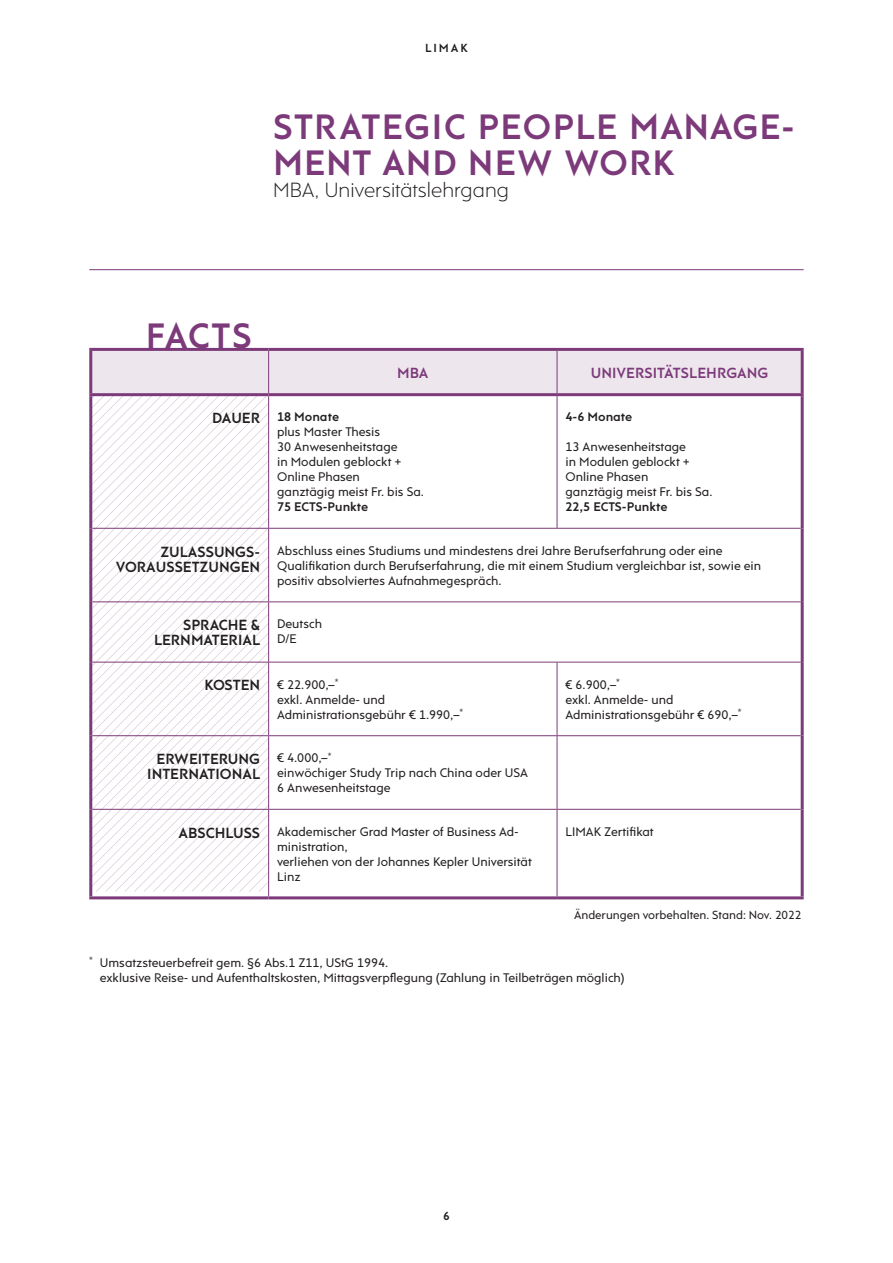
<style>
.page{position:relative;width:893px;height:1263px;background:#fff}
.page>*{position:absolute;margin:0;border:0;box-sizing:border-box;transform-origin:0 0}
.t1{font:700 36px/36px "Rams";letter-spacing:.03em;color:#7c3a7a}
.t2{font:21px "Rams Lt";letter-spacing:.005em;color:#231f20}
.t3{font:700 15px/15px "Rams";color:#231f20;text-align:right}
.t4{font:700 15px "Rams";color:#7c3a7a}
.t5{font:12.75px/15px "Rams";color:#231f20}
.t6{font:700 12.75px "Rams";color:#231f20}
.t7{font:12px "Rams";color:#231f20}
.t8{font:700 12px "Rams";letter-spacing:.155em;color:#231f20}
.s1{font-weight:700;font-size:15px}
.s2{font-weight:700}
</style>
<div class="page">
<hr style="left:89px;top:269px;width:715px;height:1px;background:#7c3a7a">
<svg style="left:92px;top:351px;width:709px;height:541px"></svg>
<hr style="left:89px;top:351px;width:3px;height:42px;background:#7c3a7a">
<hr style="left:89px;top:348px;width:180px;height:3px;background:#7c3a7a">
<hr style="left:268px;top:351px;width:1px;height:42px;background:#7c3a7a">
<hr style="left:269px;top:348px;width:288px;height:3px;background:#7c3a7a">
<hr style="left:557px;top:351px;width:1px;height:42px;background:#7c3a7a">
<hr style="left:557px;top:348px;width:247px;height:3px;background:#7c3a7a">
<hr style="left:801px;top:351px;width:3px;height:42px;background:#7c3a7a">
<hr style="left:89px;top:396px;width:3px;height:132px;background:#7c3a7a">
<hr style="left:89px;top:393px;width:180px;height:3px;background:#7c3a7a">
<hr style="left:268px;top:396px;width:1px;height:132px;background:#7c3a7a">
<hr style="left:269px;top:393px;width:288px;height:3px;background:#7c3a7a">
<hr style="left:557px;top:396px;width:1px;height:132px;background:#7c3a7a">
<hr style="left:557px;top:393px;width:247px;height:3px;background:#7c3a7a">
<hr style="left:801px;top:396px;width:3px;height:132px;background:#7c3a7a">
<hr style="left:89px;top:528px;width:3px;height:74px;background:#7c3a7a">
<hr style="left:92px;top:528px;width:177px;height:1px;background:#7c3a7a">
<hr style="left:268px;top:529px;width:1px;height:72px;background:#7c3a7a">
<hr style="left:269px;top:528px;width:288px;height:1px;background:#7c3a7a">
<hr style="left:557px;top:528px;width:244px;height:1px;background:#7c3a7a">
<hr style="left:801px;top:528px;width:3px;height:74px;background:#7c3a7a">
<hr style="left:89px;top:602px;width:3px;height:60px;background:#7c3a7a">
<hr style="left:92px;top:601px;width:177px;height:1px;background:#7c3a7a">
<hr style="left:268px;top:602px;width:1px;height:60px;background:#7c3a7a">
<hr style="left:269px;top:601px;width:288px;height:1px;background:#7c3a7a">
<hr style="left:557px;top:601px;width:244px;height:1px;background:#7c3a7a">
<hr style="left:801px;top:602px;width:3px;height:60px;background:#7c3a7a">
<hr style="left:89px;top:662px;width:3px;height:74px;background:#7c3a7a">
<hr style="left:92px;top:662px;width:177px;height:1px;background:#7c3a7a">
<hr style="left:268px;top:662px;width:1px;height:73px;background:#7c3a7a">
<hr style="left:268px;top:736px;width:1px;height:73px;background:#7c3a7a">
<hr style="left:269px;top:662px;width:288px;height:1px;background:#7c3a7a">
<hr style="left:269px;top:735px;width:288px;height:1px;background:#7c3a7a">
<hr style="left:557px;top:662px;width:1px;height:73px;background:#7c3a7a">
<hr style="left:557px;top:736px;width:1px;height:73px;background:#7c3a7a">
<hr style="left:557px;top:662px;width:244px;height:1px;background:#7c3a7a">
<hr style="left:557px;top:735px;width:244px;height:1px;background:#7c3a7a">
<hr style="left:801px;top:662px;width:3px;height:74px;background:#7c3a7a">
<hr style="left:801px;top:736px;width:3px;height:73px;background:#7c3a7a">
<hr style="left:89px;top:736px;width:3px;height:73px;background:#7c3a7a">
<hr style="left:92px;top:735px;width:177px;height:1px;background:#7c3a7a">
<hr style="left:269px;top:809px;width:288px;height:1px;background:#7c3a7a">
<hr style="left:557px;top:809px;width:244px;height:1px;background:#7c3a7a">
<hr style="left:89px;top:809px;width:3px;height:87px;background:#7c3a7a">
<hr style="left:92px;top:809px;width:177px;height:1px;background:#7c3a7a">
<hr style="left:89px;top:896px;width:180px;height:3px;background:#7c3a7a">
<hr style="left:268px;top:810px;width:1px;height:86px;background:#7c3a7a">
<hr style="left:269px;top:896px;width:288px;height:3px;background:#7c3a7a">
<hr style="left:557px;top:810px;width:1px;height:86px;background:#7c3a7a">
<hr style="left:801px;top:809px;width:3px;height:87px;background:#7c3a7a">
<hr style="left:557px;top:896px;width:247px;height:3px;background:#7c3a7a">
<p class="t8" style="left:425px;top:40px;width:44px">LIMAK</p>
<h1 class="t1" style="left:273px;top:109px;width:523px">STRATEGIC PEOPLE MANAGE-<br>MENT AND NEW WORK</h1>
<h2 class="t2" style="left:273px;top:178px;width:237px">MBA, Universitätslehrgang</h2>
<h1 class="t1" style="left:146px;top:318px;width:108px">FACTS</h1>
<p class="t4" style="left:397px;top:363px;width:33px">MBA</p>
<p class="t4" style="left:591px;top:363px;width:179px">UNIVERSITÄTS LEHRGANG</p>
<p class="t5" style="left:277px;top:409px;width:148px;text-indent:-65px"><span class="s1">DAUER</span> <span class="s2">18 Monate<br></span>plus Master Thesis<br>30 Anwesenheitstage<br>in Modulen geblockt +<br>Online Phasen<br>ganztägig meist Fr. bis Sa.</p>
<p class="t6" style="left:277px;top:499px;width:93px">75 ECTS-Punkte</p>
<p class="t6" style="left:566px;top:409px;width:68px">4-6 Monate</p>
<p class="t5" style="left:566px;top:439px;width:148px">13 Anwesenheitstage<br>in Modulen geblockt +<br>Online Phasen<br>ganztägig meist Fr. bis Sa.</p>
<p class="t6" style="left:566px;top:499px;width:103px">22,5 ECTS-Punkte</p>
<p class="t3" style="left:116px;top:544px;width:146px">ZULASSUNGS-<br>VORAUSSETZUNGEN</p>
<p class="t5" style="left:277px;top:543px;width:486px">Abschluss eines Studiums und mindestens drei Jahre Berufserfahrung oder eine<br>Qualifikation durch Berufserfahrung, die mit einem Studium vergleichbar ist, sowie ein positiv absolviertes Aufnahmegespräch.</p>
<p class="t3" style="left:154px;top:618px;width:108px">SPRACHE &amp;<br>LERNMATERIAL</p>
<p class="t5" style="left:277px;top:617px;width:46px">Deutsch<br>D/E</p>
<p class="t5" style="left:277px;top:677px;width:188px;text-indent:-72px"><span class="s1">KOSTEN</span> € 22.900,–<sup>*<br></sup>exkl. Anmelde- und<br>Administrationsgebühr € 1.990,–<sup>*</sup></p>
<p class="t5" style="left:566px;top:677px;width:178px">€ 6.900,–<sup>*<br></sup>exkl. Anmelde- und<br>Administrationsgebühr € 690,–<sup>*</sup></p>
<p class="t3" style="left:147px;top:752px;width:114px">ERWEITERUNG<br>INTERNATIONAL</p>
<p class="t5" style="left:277px;top:750px;width:252px">€ 4.000,–<sup>*<br></sup>einwöchiger Study Trip nach China oder USA<br>6 Anwesenheitstage</p>
<p class="t5" style="left:277px;top:824px;width:256px;text-indent:-99px"><span class="s1">ABSCHLUSS</span> Akademischer Grad Master of Business Ad&shy;ministration,<br>verliehen von der Johannes Kepler Universität<br>Linz</p>
<p class="t5" style="left:566px;top:824px;width:90px">LIMAK Zertifikat</p>
<p class="t7" style="left:574px;top:908px;width:229px">Änderungen vorbehalten. Stand: Nov. 2022</p>
<p class="t5" style="left:100px;top:955px;width:526px;text-indent:-11px"><sup>*</sup> Umsatzsteuerbefreit gem. §6 Abs.1 Z11, UStG 1994.<br>exklusive Reise- und Aufenthaltskosten, Mittagsverpflegung (Zahlung in Teilbeträgen möglich)</p>
<p class="t8" style="left:443px;top:1209px;width:8px">6</p>
</div>
